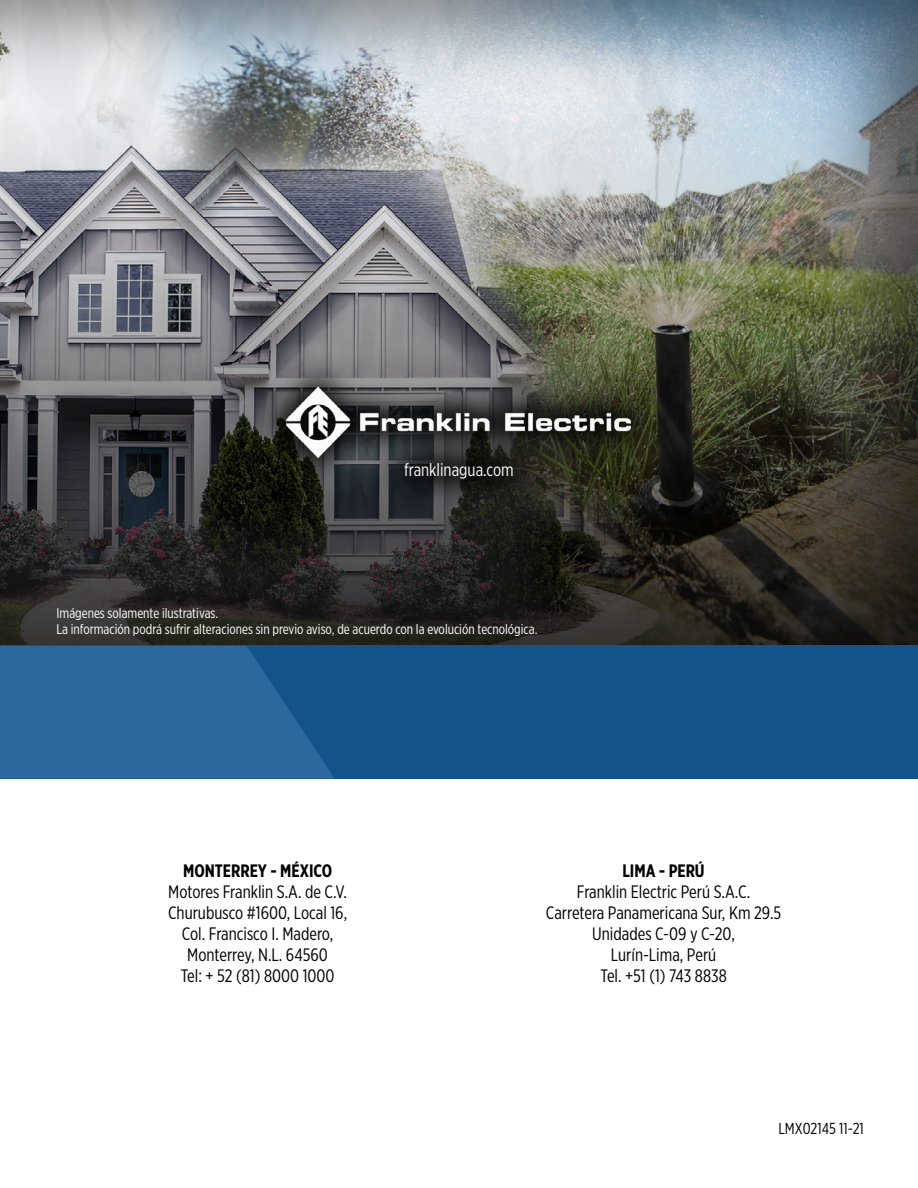
<style>
.page{position:relative;width:918px;height:1188px;background:#fff}
.page>*{position:absolute;margin:0;border:0;box-sizing:border-box;transform-origin:0 0}
.t1{font:18px/21px "Gotham X Narrow";color:#000;text-align:center}
.t2{font:700 18px "Gotham X Narrow";color:#000}
.t3{font:18px "Gotham X Narrow";color:#fff}
.t4{font:15.9px "Gotham X Narrow";color:#000}
.t5{font:14.1px/16.4px "Gotham X Narrow";color:#fff}
</style>
<div class="page">
<img style="left:0;top:0;width:918px;height:645px">
<div style="left:0;top:645px;width:918px;height:133px;background:#14528b"></div>
<svg style="left:0;top:646px;width:334px;height:133px;background:#28659b"></svg>
<svg style="left:253px;top:355px;width:411px;height:135px;background:#4f5147"></svg>
<img style="left:287px;top:387px;width:343px;height:71px">
<svg style="left:372px;top:429px;width:174px;height:82px;background:#292a2a"></svg>
<p class="t3" style="left:404px;top:459px;width:111px">franklinagua.com</p>
<p class="t5" style="left:56px;top:605px;width:482px">Imágenes solamente ilustrativas.<br>La información podrá sufrir alteraciones sin previo aviso, de acuerdo con la evolución tecnológica.</p>
<p class="t2" style="left:183px;top:859px;width:151px">MONTERREY - MÉXICO</p>
<p class="t1" style="left:168px;top:880px;width:181px">Motores Franklin S.A. de C.V.<br>Churubusco #1600, Local 16,<br>Col. Francisco I. Madero,<br>Monterrey, N.L. 64560<br>Tel: + 52 (81) 8000 1000</p>
<p class="t2" style="left:622px;top:859px;width:84px">LIMA - PERÚ</p>
<p class="t1" style="left:546px;top:880px;width:237px">Franklin Electric Perú S.A.C.<br>Carretera Panamericana Sur, Km 29.5<br>Unidades C-09 y C-20,<br>Lurín-Lima, Perú<br>Tel. +51 (1) 743 8838</p>
<p class="t4" style="left:778px;top:1119px;width:87px">LMX02145 11-21</p>
</div>
